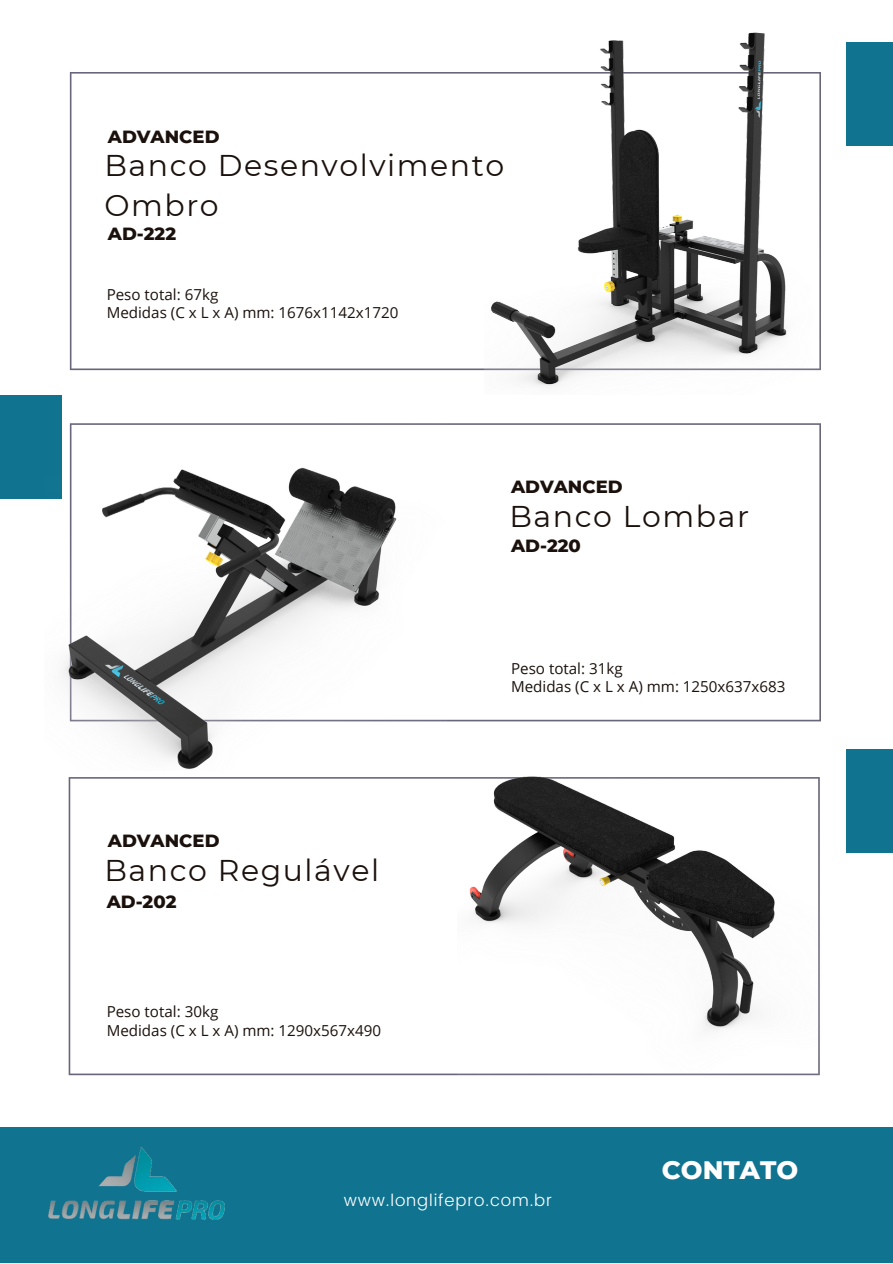
<style>
.page{position:relative;width:893px;height:1264px;background:#fff}
.page>*{position:absolute;margin:0;border:0;box-sizing:border-box;transform-origin:0 0}
.t1{font:30px/40.5px "Montserrat";letter-spacing:.05em;color:#1b110c}
.t2{font:800 25.8px "Montserrat";color:#fff}
.t3{font:800 18px "Montserrat";color:#1b110c}
.t4{font:300 16.65px "Poppins";letter-spacing:.05em;color:#fff}
.t5{font:15.15px "Open Sans";color:#1b110c}
</style>
<div class="page">
<svg style="left:70px;top:72px;width:415px;height:298px"></svg>
<svg style="left:447px;top:423px;width:373px;height:298px"></svg>
<div style="left:0;top:395px;width:62px;height:103px;background:#107390"></div>
<img style="left:44px;top:370px;width:403px;height:399px">
<svg style="left:69px;top:777px;width:389px;height:298px"></svg>
<img style="left:458px;top:776px;width:362px;height:299px">
<img style="left:485px;top:32px;width:372px;height:355px">
<div style="left:0;top:1126px;width:892px;height:136px;background:#107390"></div>
<div style="left:846px;top:42px;width:46px;height:103px;background:#107390"></div>
<div style="left:846px;top:749px;width:46px;height:103px;background:#107390"></div>
<img style="left:48px;top:1146px;width:177px;height:74px">
<p class="t3" style="left:108px;top:125px;width:113px">ADVANCED</p>
<p class="t1" style="left:104px;top:145px;width:401px">Banco Desenvolvimento<br>Ombro</p>
<p class="t3" style="left:108px;top:223px;width:70px">AD-222</p>
<p class="t5" style="left:107px;top:284px;width:113px">Peso total: 67kg</p>
<p class="t5" style="left:107px;top:302px;width:293px">Medidas (C x L x A) mm: 1676x1142x1720</p>
<p class="t3" style="left:108px;top:829px;width:113px">ADVANCED</p>
<p class="t1" style="left:104px;top:850px;width:276px">Banco Regulável</p>
<p class="t3" style="left:107px;top:890px;width:71px">AD-202</p>
<p class="t5" style="left:107px;top:1001px;width:113px">Peso total: 30kg</p>
<p class="t5" style="left:107px;top:1019px;width:276px">Medidas (C x L x A) mm: 1290x567x490</p>
<p class="t3" style="left:511px;top:475px;width:113px">ADVANCED</p>
<p class="t1" style="left:509px;top:496px;width:241px">Banco Lombar</p>
<p class="t3" style="left:511px;top:534px;width:71px">AD-220</p>
<p class="t5" style="left:511px;top:658px;width:113px">Peso total: 31kg</p>
<p class="t5" style="left:511px;top:676px;width:276px">Medidas (C x L x A) mm: 1250x637x683</p>
<p class="t2" style="left:661px;top:1154px;width:138px">CONTATO</p>
<p class="t4" style="left:344px;top:1189px;width:210px">www.longlifepro.com.br</p>
</div>
